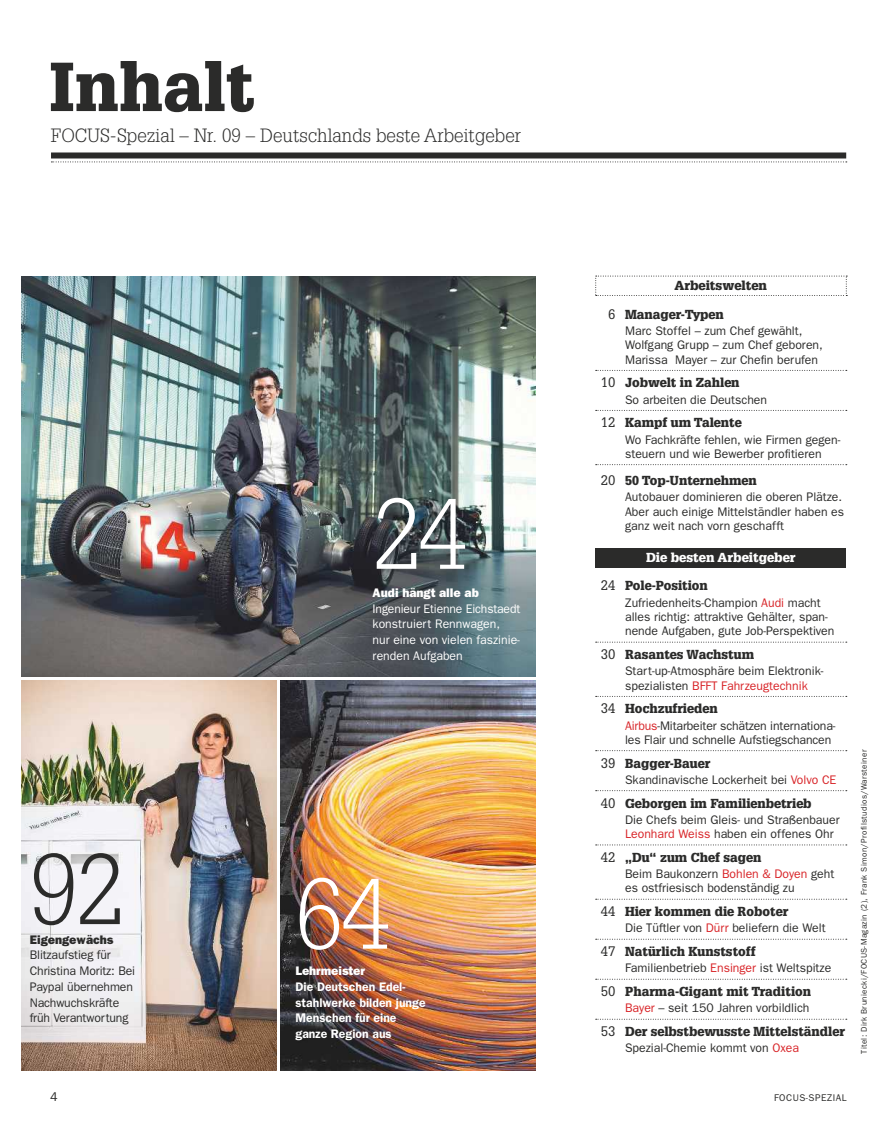
<style>
.page{position:relative;width:893px;height:1136px;background:#fff}
.page>*{position:absolute;margin:0;border:0;box-sizing:border-box;transform-origin:0 0}
.t1{font:300 97.5px "Glypha LT";color:#fff}
.t2{font:300 97.5px "Glypha LT";color:#2b2b2a}
.t3{font:900 67.5px "Glypha LT";color:#2b2b2a}
.t4{font:300 18.75px "Glypha LT";letter-spacing:.005em;color:#2b2b2a}
.t5{font:900 12.75px "Glypha LT";color:#2b2b2a}
.t6{font:900 12.75px "Glypha LT";color:#fff}
.t7{font:12.75px "Franklin Gothic";color:#2b2b2a}
.t8{font:12.45px/14.2px "Franklin Gothic";color:#2b2b2a}
.t9{font:12.45px/15.8px "Franklin Gothic";color:#fff}
.t10{font:600 12.45px/15.8px "Franklin Gothic";color:#fff}
.t11{font:800 12.45px "Franklin Gothic";color:#fff}
.t12{font:800 12.45px "Franklin Gothic";color:#2b2b2a}
.t13{font:9.75px "Franklin Gothic";letter-spacing:.05em;color:#2b2b2a}
.t14{font:8.25px "Franklin Gothic";letter-spacing:.04em;color:#2b2b2a}
.s1{font-weight:400;font-size:13.5px}
.s2{color:#d82327}
</style>
<div class="page">
<div style="left:51px;top:152px;width:795px;height:6px;background:#2b2b2a"></div>
<svg style="left:51px;top:161px;width:796px;height:1px"></svg>
<img style="left:21px;top:276px;width:515px;height:400px">
<img style="left:21px;top:680px;width:255px;height:390px">
<img style="left:281px;top:680px;width:255px;height:390px">
<svg style="left:596px;top:370px;width:251px;height:1px"></svg>
<svg style="left:596px;top:410px;width:251px;height:1px"></svg>
<svg style="left:596px;top:464px;width:251px;height:1px"></svg>
<svg style="left:596px;top:641px;width:251px;height:1px"></svg>
<svg style="left:596px;top:696px;width:251px;height:1px"></svg>
<svg style="left:596px;top:750px;width:251px;height:1px"></svg>
<svg style="left:596px;top:790px;width:251px;height:1px"></svg>
<svg style="left:596px;top:844px;width:251px;height:1px"></svg>
<svg style="left:596px;top:898px;width:251px;height:1px"></svg>
<svg style="left:596px;top:938px;width:251px;height:1px"></svg>
<svg style="left:596px;top:978px;width:251px;height:1px"></svg>
<svg style="left:596px;top:1018px;width:251px;height:1px"></svg>
<div style="left:595px;top:548px;width:251px;height:19px;background:#2b2b2a"></div>
<svg style="left:595px;top:276px;width:252px;height:20px"></svg>
<h2 class="t3" style="left:49px;top:46px;width:207px">Inhalt</h2>
<h3 class="t4" style="left:51px;top:124px;width:472px">FOCUS-Spezial – Nr. 09 – Deutschlands beste Arbeitgeber</h3>
<h1 class="t2" style="left:30px;top:834px;width:96px">92</h1>
<p class="t12" style="left:30px;top:931px;width:85px">Eigengewächs</p>
<p class="t8" style="left:30px;top:946px;width:107px;line-height:15.8px">Blitzaufstieg für<br>Christina Moritz: Bei<br>Paypal übernehmen<br>Nachwuchskräfte früh Verantwortung</p>
<h1 class="t1" style="left:373px;top:479px;width:96px">24</h1>
<p class="t11" style="left:373px;top:585px;width:108px">Audi hängt alle ab</p>
<p class="t9" style="left:373px;top:600px;width:149px">Ingenieur Etienne Eichstaedt konstruiert Rennwagen,<br>nur eine von vielen faszinie&shy;renden Aufgaben</p>
<h1 class="t1" style="left:296px;top:858px;width:96px">64</h1>
<p class="t11" style="left:296px;top:963px;width:71px">Lehrmeister</p>
<p class="t10" style="left:296px;top:978px;width:132px">Die Deutschen Edel&shy;stahlwerke bilden junge<br>Menschen für eine ganze Region aus</p>
<p class="t5" style="left:674px;top:277px;width:94px">Arbeitswelten</p>
<p class="t5" style="left:608px;top:306px;width:117px"><span class="s1">6</span> Manager-Typen</p>
<p class="t8" style="left:625px;top:323px;width:199px">Marc Stoffel – zum Chef gewählt,<br>Wolfgang Grupp – zum Chef geboren,<br>Marissa Mayer – zur Chefin berufen</p>
<p class="t5" style="left:601px;top:375px;width:140px"><span class="s1">10</span> Jobwelt in Zahlen</p>
<p class="t8" style="left:625px;top:392px;width:144px">So arbeiten die Deutschen</p>
<p class="t5" style="left:601px;top:415px;width:142px"><span class="s1">12</span> Kampf um Talente</p>
<p class="t8" style="left:625px;top:432px;width:217px">Wo Fachkräfte fehlen, wie Firmen gegen&shy;steuern und wie Bewerber profitieren</p>
<p class="t5" style="left:601px;top:472px;width:157px"><span class="s1">20</span> 50 Top-Unternehmen</p>
<p class="t8" style="left:625px;top:489px;width:221px">Autobauer dominieren die oberen Plätze.<br>Aber auch einige Mittelständler haben es ganz weit nach vorn geschafft</p>
<p class="t6" style="left:646px;top:549px;width:151px">Die besten Arbeitgeber</p>
<p class="t5" style="left:601px;top:578px;width:109px"><span class="s1">24</span> Pole-Position</p>
<p class="t8" style="left:625px;top:595px;width:211px">Zufriedenheits-Champion <span class="s2">Audi</span> macht alles richtig: attraktive Gehälter, span&shy;nende Aufgaben, gute Job-Perspektiven</p>
<p class="t5" style="left:601px;top:646px;width:155px"><span class="s1">30</span> Rasantes Wachstum</p>
<p class="t8" style="left:625px;top:663px;width:200px">Start-up-Atmosphäre beim Elektronik&shy;spezialisten <span class="s2">BFFT Fahrzeugtechnik</span></p>
<p class="t5" style="left:601px;top:701px;width:118px"><span class="s1">34</span> Hochzufrieden</p>
<p class="t8" style="left:625px;top:718px;width:212px"><span class="s2">Airbus</span>-Mitarbeiter schätzen internationa&shy;les Flair und schnelle Aufstiegschancen</p>
<p class="t5" style="left:601px;top:755px;width:111px"><span class="s1">39</span> Bagger-Bauer</p>
<p class="t8" style="left:625px;top:772px;width:213px">Skandinavische Lockerheit bei <span class="s2">Volvo CE</span></p>
<p class="t5" style="left:601px;top:795px;width:212px"><span class="s1">40</span> Geborgen im Familienbetrieb</p>
<p class="t8" style="left:625px;top:812px;width:216px">Die Chefs beim Gleis- und Straßenbauer<br><span class="s2">Leonhard Weiss</span> haben ein offenes Ohr</p>
<p class="t5" style="left:601px;top:849px;width:162px"><span class="s1">42</span> „Du“ zum Chef sagen</p>
<p class="t8" style="left:625px;top:866px;width:211px">Beim Baukonzern <span class="s2">Bohlen &amp; Doyen</span> geht es ostfriesisch bodenständig zu</p>
<p class="t5" style="left:601px;top:903px;width:189px"><span class="s1">44</span> Hier kommen die Roboter</p>
<p class="t8" style="left:625px;top:920px;width:202px">Die Tüftler von <span class="s2">Dürr</span> beliefern die Welt</p>
<p class="t5" style="left:601px;top:943px;width:156px"><span class="s1">47</span> Natürlich Kunststoff</p>
<p class="t8" style="left:625px;top:960px;width:208px">Familienbetrieb <span class="s2">Ensinger</span> ist Weltspitze</p>
<p class="t5" style="left:601px;top:983px;width:212px"><span class="s1">50</span> Pharma-Gigant mit Tradition</p>
<p class="t8" style="left:625px;top:1000px;width:186px"><span class="s2">Bayer</span> – seit 150 Jahren vorbildlich</p>
<p class="t5" style="left:601px;top:1023px;width:246px"><span class="s1">53</span> Der selbstbewusste Mittelständler</p>
<p class="t8" style="left:625px;top:1040px;width:175px">Spezial-Chemie kommt von <span class="s2">Oxea</span></p>
<p class="t14" style="left:859px;top:1053px;width:305px;rotate:-90deg">Titel: Dirk Bruniecki/FOCUS-Magazin (2), Frank Simon/Profilstudios/Warsteiner</p>
<p class="t7" style="left:50px;top:1089px;width:9px">4</p>
<p class="t13" style="left:774px;top:1091px;width:74px">FOCUS-SPEZIAL</p>
</div>
